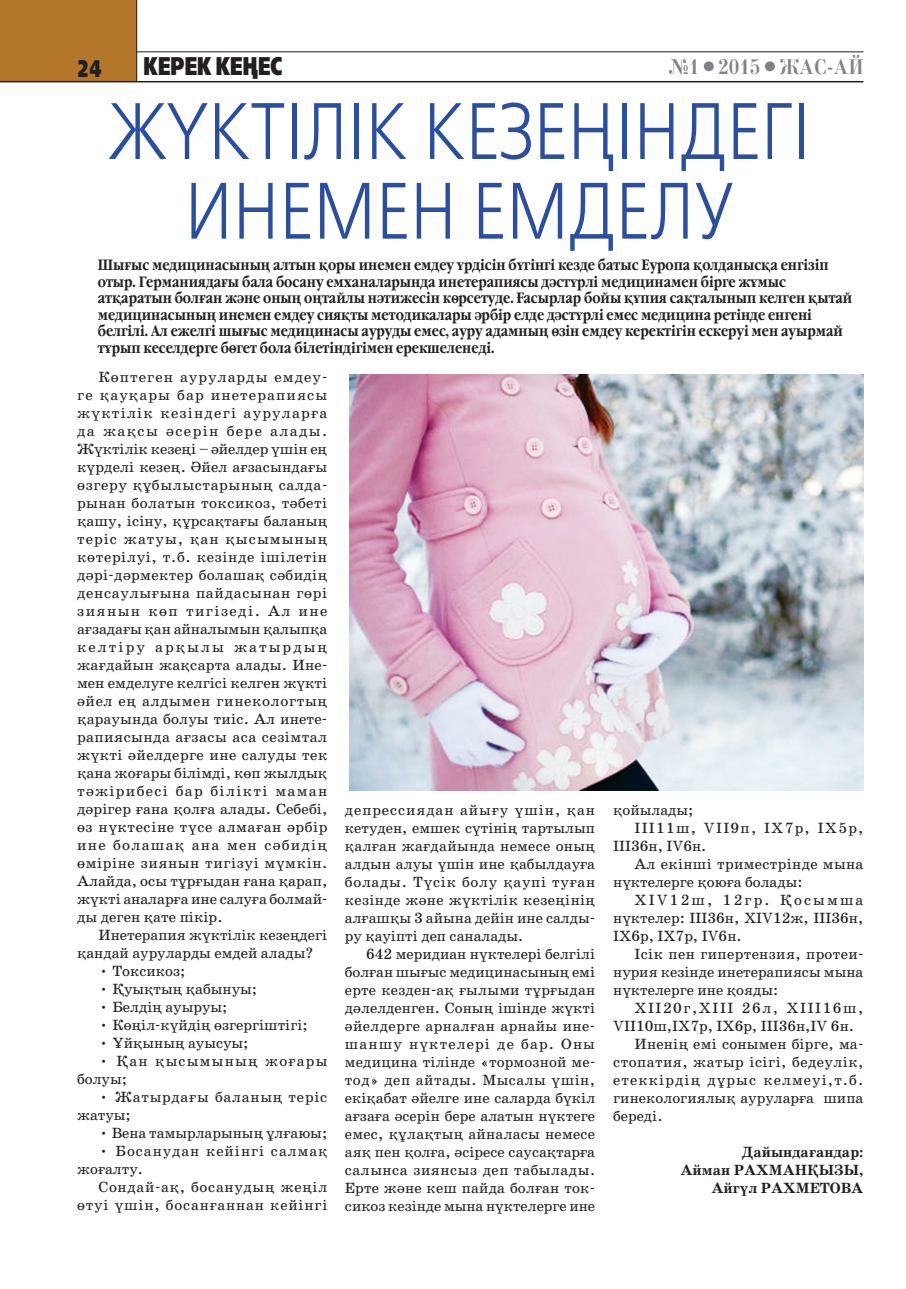
<style>
.page{position:relative;width:906px;height:1289px;background:#fff}
.page>*{position:absolute;margin:0;border:0;box-sizing:border-box;transform-origin:0 0}
.t1{font:79.65px/79.7px "DS Free Set";color:#294ea2;text-align:center;scale:.84 1}
.t2{font:900 25.5px "DS Free Set";color:#231f20;scale:.7 1}
.t3{font:900 24px "DS Free Set";color:#231f20;scale:.7 1}
.t4{font:700 21px "DS New Standard";color:#808285;scale:.9 1}
.t5{font:15px/18px "DS School";color:#231f20;text-align:justify}
.t6{font:700 15px/16.5px "DS Garamond";color:#231f20;scale:.8 1}
.t7{font:15px/18px "DS School";letter-spacing:.055em;color:#231f20;text-align:right}
.t8{font:15px "DS School";letter-spacing:.025em;color:#231f20}
.t9{font:700 15px/18px "DS School";color:#231f20;text-align:right}
.t10{font:15px/18px "DS School";letter-spacing:.065em;color:#231f20}
.t11{font:15px "DS School";letter-spacing:.03em;color:#231f20}
.t12{font:15px/18px "DS School";letter-spacing:.05em;color:#231f20}
.t13{font:15px "DS School";letter-spacing:.075em;color:#231f20}
.t14{font:15px/18px "DS School";letter-spacing:.08em;color:#231f20}
.t15{font:15px "DS School";letter-spacing:.085em;color:#231f20}
.t16{font:15px "DS School";letter-spacing:.1em;color:#231f20}
.t17{font:15px "DS School";letter-spacing:.14em;color:#231f20}
</style>
<div class="page">
<div style="left:0;top:0;width:137px;height:82px;background:#b47628"></div>
<hr style="left:0;top:81px;width:863px;height:1px;background:#231f20">
<hr style="left:136px;top:52px;width:727px;height:1px;background:#231f20">
<hr style="left:136px;top:0;width:1px;height:81px;background:#231f20">
<div style="left:704px;top:61px;width:9px;height:10px;background:#808285;border-radius:50%"></div>
<div style="left:765px;top:61px;width:10px;height:10px;background:#808285;border-radius:50%"></div>
<img style="left:349px;top:374px;width:514px;height:416px">
<h3 class="t3" style="left:77px;top:54px;width:37px">24</h3>
<h2 class="t2" style="left:144px;top:50px;width:200px">керек кеңес</h2>
<h3 class="t4" style="left:668px;top:55px;width:218px">№1 2015 ЖАС-АЙ</h3>
<h1 class="t1" style="left:109px;top:93px;width:836px">Жүктілік кезеңіндегі инемен емделу</h1>
<p class="t6" style="left:98px;top:257px;width:944px">Шығыс медицинасының алтын қоры инемен емдеу үрдісін бүгінгі кезде батыс Еуропа қолданысқа енгізіп отыр. Германиядағы бала босану емханаларында инетерапиясы дәстүрлі медицинамен бірге жұмыс атқаратын болған және оның оңтайлы нәтижесін көрсетуде. Ғасырлар бойы құпия сақталынып келген қытай медицинасының инемен емдеу сияқты методикалары әрбір елде дәстүрлі емес медицина ретінде енгені белгілі. Ал ежелгі шығыс медицинасы ауруды емес, ауру адамның өзін емдеу керектігін ескеруі мен ауырмай тұрып кеселдерге бөгет бола білетіндігімен ерекшеленеді.</p>
<p class="t5" style="left:77px;top:368px;width:252px;text-indent:21px">Көптеген ауруларды емдеу&shy;ге қауқары бар инетерапиясы жүктілік кезіндегі ауруларға да жақсы әсерін бере алады.<br>Жүктілік кезеңі – әйелдер үшін ең күрделі кезең. Әйел ағзасындағы өзгеру құбылыстарының салда&shy;рынан болатын токсикоз, тәбеті қашу, ісіну, құрсақтағы баланың теріс жатуы, қан қысымының көтерілуі, т.б. кезінде ішілетін дәрі-дәрмектер болашақ сәбидің денсаулығына пайдасынан гөрі зиянын көп тигізеді. Ал ине ағзадағы қан айналымын қалыпқа келтіру арқылы жатырдың жағдайын жақсарта алады. Ине&shy;мен емделуге келгісі келген жүкті әйел ең алдымен гинекологтың қарауында болуы тиіс. Ал инете&shy;рапиясында ағзасы аса сезімтал жүкті әйелдерге ине салуды тек қана жоғары білімді, көп жылдық тәжірибесі бар білікті маман дәрігер ғана қолға алады. Себебі, өз нүктесіне түсе алмаған әрбір ине болашақ ана мен сәбидің өміріне зиянын тигізуі мүмкін.<br>Алайда, осы тұрғыдан ғана қарап, жүкті аналарға ине салуға болмай&shy;ды деген қате пікір.</p>
<p class="t5" style="left:77px;top:926px;width:252px;text-indent:21px">Инетерапия жүктілік кезеңдегі қандай ауруларды емдей алады?</p>
<p class="t5" style="left:98px;top:962px;width:89px">• Токсикоз;</p>
<p class="t5" style="left:98px;top:980px;width:160px">• Қуықтың қабынуы;</p>
<p class="t5" style="left:98px;top:998px;width:130px">• Белдің ауыруы;</p>
<p class="t5" style="left:98px;top:1016px;width:211px">• Көңіл-күйдің өзгергіштігі;</p>
<p class="t5" style="left:98px;top:1034px;width:152px">• Ұйқының ауысуы;</p>
<p class="t14" style="left:77px;top:1052px;width:252px;text-indent:21px">• Қан қысымының жоғары болуы;</p>
<p class="t12" style="left:77px;top:1088px;width:252px;text-indent:21px">• Жатырдағы баланың теріс жатуы;</p>
<p class="t5" style="left:98px;top:1124px;width:230px">• Вена тамырларының ұлғаюы;</p>
<p class="t10" style="left:77px;top:1142px;width:252px;text-indent:21px">• Босанудан кейінгі салмақ жоғалту.</p>
<p class="t7" style="left:77px;top:1178px;width:252px">Сондай-ақ, босанудың жеңіл өтуі үшін, босанғаннан кейінгі</p>
<p class="t5" style="left:345px;top:801px;width:252px">депрессиядан айығу үшін, қан кетуден, емшек сүтінің тартылып қалған жағдайында немесе оның алдын алуы үшін ине қабылдауға болады. Түсік болу қаупі туған кезінде және жүктілік кезеңінің алғашқы 3 айына дейін ине салды&shy;ру қауіпті деп саналады.</p>
<p class="t5" style="left:345px;top:945px;width:252px;text-indent:21px">642 меридиан нүктелері белгілі болған шығыс медицинасының емі ерте кезден-ақ ғылыми тұрғыдан дәлелденген. Соның ішінде жүкті әйелдерге арналған арнайы ине&shy;шаншу нүктелері де бар. Оны медицина тілінде «тормозной ме&shy;тод» деп айтады. Мысалы үшін, екіқабат әйелге ине саларда бүкіл ағзаға әсерін бере алатын нүктеге емес, құлақтың айналасы немесе аяқ пен қолға, әсіресе саусақтарға салынса зиянсыз деп табылады.<br>Ерте және кеш пайда болған ток&shy;сикоз кезінде мына нүктелерге ине</p>
<p class="t5" style="left:613px;top:801px;width:82px">қойылады;</p>
<p class="t15" style="left:634px;top:820px;width:231px">III11ш, VII9п, IX7р, IX5р,</p>
<p class="t5" style="left:613px;top:837px;width:95px">III36н, IV6н.</p>
<p class="t8" style="left:634px;top:856px;width:230px">Ал екінші триместрінде мына</p>
<p class="t5" style="left:613px;top:873px;width:191px">нүктелерге қоюға болады:</p>
<p class="t17" style="left:634px;top:892px;width:230px">XIV12ш, 12гр. Қосымша</p>
<p class="t5" style="left:613px;top:909px;width:252px">нүктелер: III36н, XIV12ж, III36н,</p>
<p class="t5" style="left:613px;top:927px;width:130px">IX6р, IX7р, IV6н.</p>
<p class="t8" style="left:634px;top:946px;width:231px">Ісік пен гипертензия, протеи-</p>
<p class="t5" style="left:613px;top:963px;width:252px">нурия кезінде инетерапиясы мына</p>
<p class="t5" style="left:613px;top:981px;width:167px">нүктелерге ине қояды:</p>
<p class="t16" style="left:634px;top:1000px;width:230px">XII20г,XIII 26л, XIII16ш,</p>
<p class="t5" style="left:613px;top:1017px;width:242px">VII10ш,IX7р, IX6р, III36н,IV 6н.</p>
<p class="t5" style="left:634px;top:1035px;width:230px">Иненің емі сонымен бірге, ма-</p>
<p class="t11" style="left:613px;top:1054px;width:252px">стопатия, жатыр ісігі, бедеулік,</p>
<p class="t13" style="left:613px;top:1072px;width:252px">етеккірдің дұрыс келмеуі,т.б.</p>
<p class="t5" style="left:613px;top:1089px;width:252px">гинекологиялық ауруларға шипа</p>
<p class="t5" style="left:613px;top:1107px;width:51px">береді.</p>
<p class="t9" style="left:680px;top:1143px;width:184px">Дайындағандар:<br>Айман Рахманқызы,<br>Айгүл Рахметова</p>
</div>
